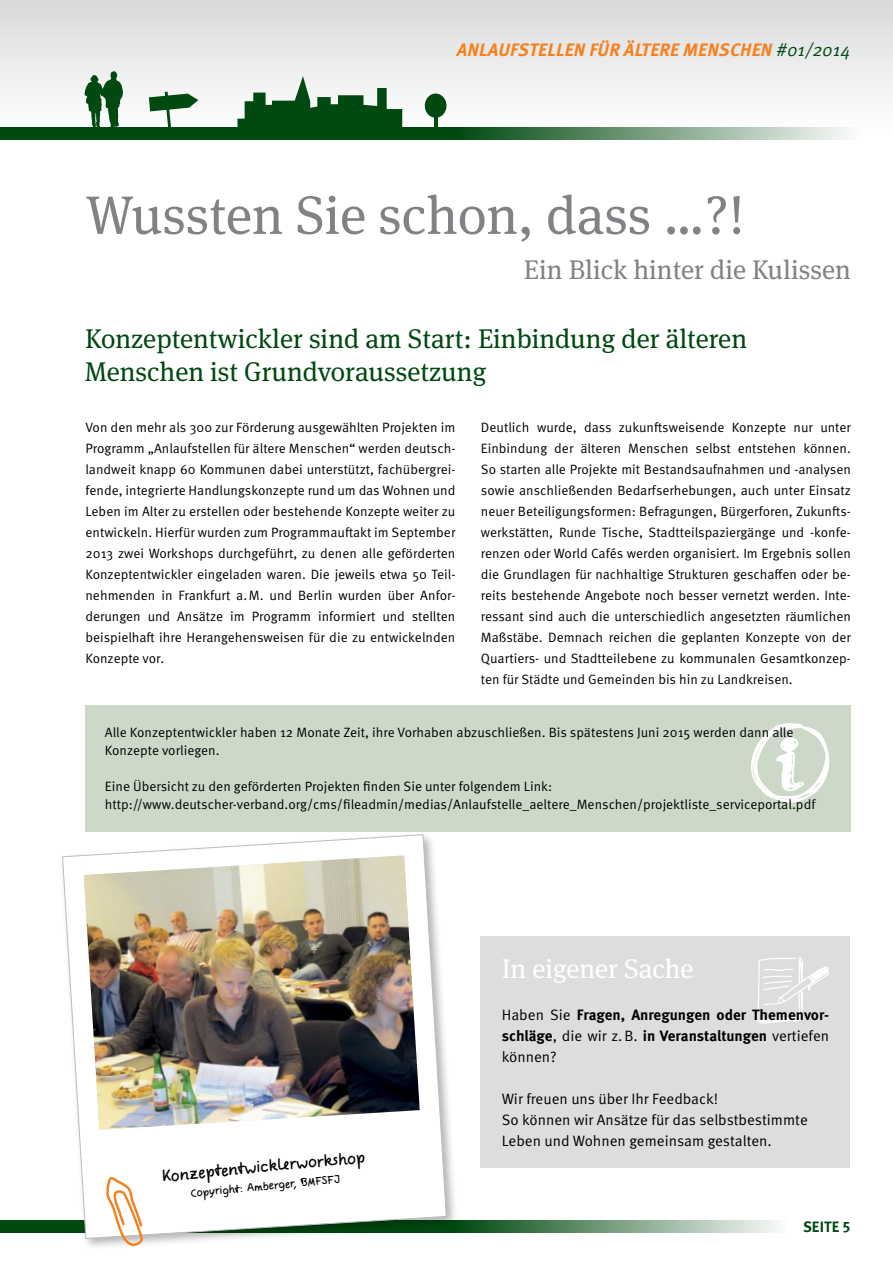
<style>
.page{position:relative;width:893px;height:1263px;background:#fff}
.page>*{position:absolute;margin:0;border:0;box-sizing:border-box;transform-origin:0 0}
.ohne_Grundlinie{font:54px "Meta Serif OT";color:#808285}
.ohne_Grundlinie-2{font:27px "Meta Serif OT";color:#004910}
.ohne_Grundlinie-3{font:27px "Meta Serif OT";color:#808285}
.Copy{font:27px "Meta Serif OT";color:#fff}
.t1{font:italic 700 18px "Meta OT";letter-spacing:.01em;color:#f58220}
.Copy-2{font:15px "Meta OT Norm";color:#000}
.Copy-3{font:700 15px/21px "Meta OT";color:#000;text-align:justify}
.t2{font:15px "Comic Jens";color:#000}
.t3{font:700 15px "Meta OT";letter-spacing:.01em;color:#004910}
.Copy-4{font:13.5px/21px "Meta OT Norm";color:#000;text-align:justify}
.Kasten{font:13.5px/18px "Meta OT Norm";color:#000}
.t4{font:10.5px "Comic Jens";color:#000}
.s1{font-family:"Meta OT Norm Ita";font-weight:400;font-style:normal;color:#004910}
.s2{font-family:"Meta OT Norm";font-weight:400}
</style>
<div class="page">
<div style="left:0;top:1220px;width:455px;height:13px;background:#004910"></div>
<svg style="left:459px;top:1220px;width:318px;height:13px;background:#7ba083"></svg>
<div style="left:0;top:0;width:893px;height:191px;background:linear-gradient(to bottom,#dcddde,#fff)"></div>
<div style="left:0;top:128px;width:455px;height:12px;background:#004910"></div>
<svg style="left:455px;top:128px;width:404px;height:12px;background:#7da285"></svg>
<svg style="left:237px;top:76px;width:165px;height:52px"></svg>
<div style="left:425px;top:94px;width:21px;height:24px;background:#004910;border-radius:50%"></div>
<hr style="left:434px;top:115px;width:4px;height:17px;background:#004910">
<svg style="left:149px;top:92px;width:49px;height:36px"></svg>
<svg style="left:85px;top:71px;width:38px;height:57px"></svg>
<div style="left:85px;top:705px;width:765px;height:126px;background:#ccd9c8"></div>
<svg style="left:751px;top:723px;width:78px;height:80px"></svg>
<div style="left:480px;top:936px;width:370px;height:231px;background:#dcddde"></div>
<svg style="left:756px;top:957px;width:73px;height:66px"></svg>
<div style="left:59px;top:831px;width:400px;height:420px;background:#000;opacity:.3"></div>
<svg style="left:62px;top:834px;width:385px;height:405px"></svg>
<img style="left:84px;top:855px;width:336px;height:275px">
<svg style="left:106px;top:1177px;width:37px;height:69px"></svg>
<h3 class="t1" style="left:457px;top:39px;width:395px">ANLAUFSTELLEN FÜR ÄLTERE MENSCHEN <span class="s1">#01/2014</span></h3>
<p class="ohne_Grundlinie" style="left:85px;top:183px;width:661px">Wussten Sie schon, dass …?!</p>
<p class="ohne_Grundlinie-3" style="left:524px;top:254px;width:328px">Ein Blick hinter die Kulissen</p>
<p class="ohne_Grundlinie-2" style="left:85px;top:323px;width:663px">Konzeptentwickler sind am Start: Einbindung der älteren</p>
<p class="ohne_Grundlinie-2" style="left:85px;top:355px;width:403px">Menschen ist Grundvoraussetzung</p>
<p class="Copy-4" style="left:85px;top:417px;width:372px">Von den mehr als 300 zur Förderung ausgewählten Projekten im Programm „Anlaufstellen für ältere Menschen“ werden deutsch&shy;landweit knapp 60 Kommunen dabei unterstützt, fachübergrei&shy;fende, integrierte Handlungskonzepte rund um das Wohnen und Leben im Alter zu erstellen oder bestehende Konzepte weiter zu entwickeln. Hierfür wurden zum Programmauftakt im September 2013 zwei Workshops durchgeführt, zu denen alle geförderten Konzeptentwickler eingeladen waren. Die jeweils etwa 50 Teil&shy;nehmenden in Frankfurt a.M. und Berlin wurden über Anfor&shy;derungen und Ansätze im Programm informiert und stellten beispielhaft ihre Herangehensweisen für die zu entwickelnden Konzepte vor.</p>
<p class="Copy-4" style="left:481px;top:417px;width:372px">Deutlich wurde, dass zukunftsweisende Konzepte nur unter Einbindung der älteren Menschen selbst entstehen können.<br>So starten alle Projekte mit Bestandsaufnahmen und -analysen sowie anschließenden Bedarfserhebungen, auch unter Einsatz neuer Beteiligungsformen: Befragungen, Bürgerforen, Zukunfts&shy;werkstätten, Runde Tische, Stadtteilspaziergänge und -konfe&shy;renzen oder World Cafés werden organisiert. Im Ergebnis sollen die Grundlagen für nachhaltige Strukturen geschaffen oder be&shy;reits bestehende Angebote noch besser vernetzt werden. Inte&shy;ressant sind auch die unterschiedlich angesetzten räumlichen Maßstäbe. Demnach reichen die geplanten Konzepte von der Quartiers- und Stadtteilebene zu kommunalen Gesamtkonzep&shy;ten für Städte und Gemeinden bis hin zu Landkreisen.</p>
<p class="Kasten" style="left:105px;top:723px;width:690px">Alle Konzeptentwickler haben 12 Monate Zeit, ihre Vorhaben abzuschließen. Bis spätestens Juni 2015 werden dann alle<br>Konzepte vorliegen.</p>
<p class="Kasten" style="left:105px;top:777px;width:449px">Eine Übersicht zu den geförderten Projekten finden Sie unter folgendem Link:</p>
<p class="Kasten" style="left:105px;top:795px;width:712px">http://www.deutscher-verband.org/cms/fileadmin/medias/Anlaufstelle_aeltere_Menschen/projektliste_serviceportal.pdf</p>
<p class="t2" style="left:161px;top:1167px;width:205px;rotate:-6deg">Konzeptentwickle rworkshop</p>
<p class="t4" style="left:190px;top:1186px;width:152px;rotate:-5deg">Copyright: Amberger, BMFSFJ</p>
<p class="Copy" style="left:502px;top:953px;width:193px">In eigener Sache</p>
<p class="Copy-3" style="left:502px;top:1005px;width:329px"><span class="s2">Haben Sie</span> Fragen, Anregungen oder Themenvor&shy;schläge<span class="s2">, die wir z.B.</span> in Veranstaltungen <span class="s2">vertiefen können?</span></p>
<p class="Copy-2" style="left:502px;top:1090px;width:218px">Wir freuen uns über Ihr Feedback!</p>
<p class="Copy-2" style="left:502px;top:1111px;width:308px">So können wir Ansätze für das selbstbestimmte</p>
<p class="Copy-2" style="left:502px;top:1132px;width:272px">Leben und Wohnen gemeinsam gestalten.</p>
<p class="t3" style="left:803px;top:1217px;width:49px">SEITE 5</p>
</div>
